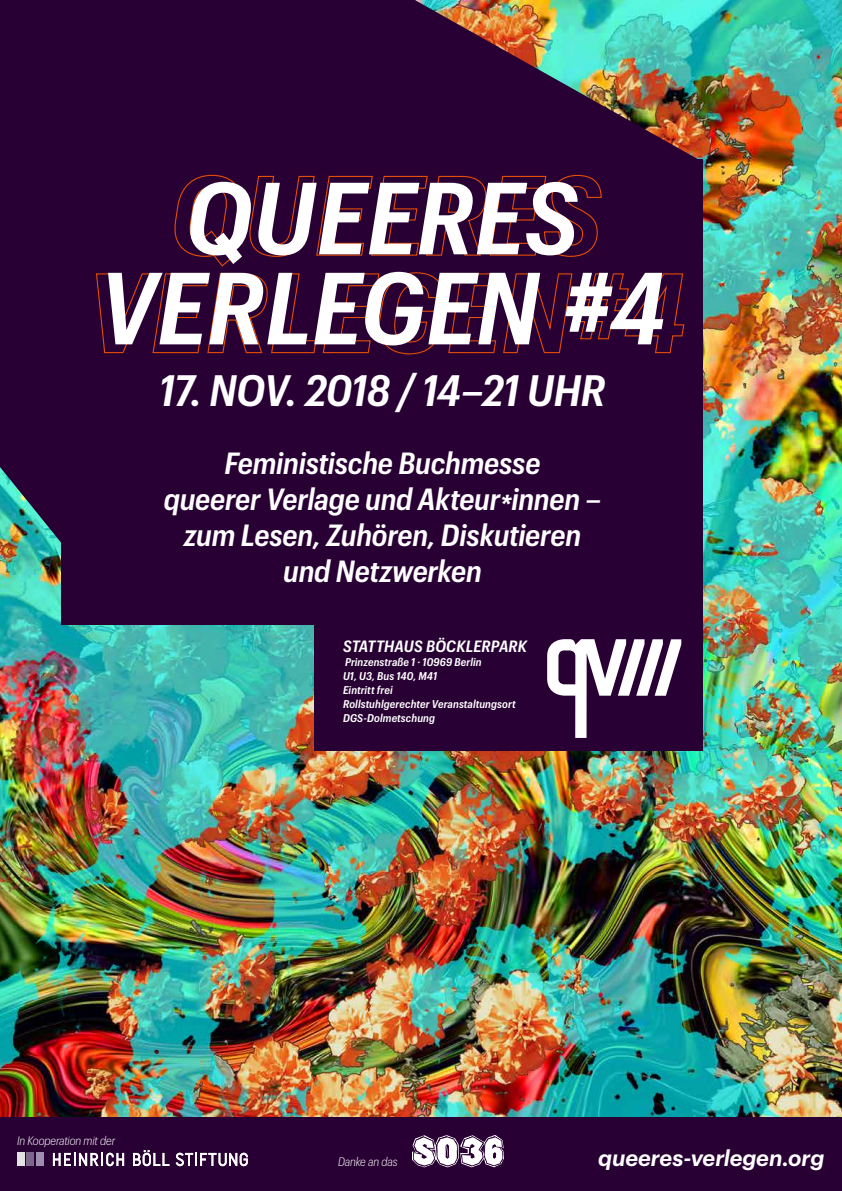
<style>
.page{position:relative;width:842px;height:1191px;background:#fff}
.page>*{position:absolute;margin:0;border:0;box-sizing:border-box;transform-origin:0 0}
.t1{font:italic 600 100px/90px "Graphik Compact";letter-spacing:-.005em;color:#fff;text-align:center}
.t2{font:italic 600 43px "Graphik Compact";letter-spacing:-.015em;color:#fff}
.t3{font:italic 600 30px/36px "Graphik Compact";letter-spacing:-.005em;color:#fff;text-align:center}
.t4{font:italic 600 22px "Graphik";letter-spacing:-.005em;color:#fff}
.t5{font:italic 600 16px "Graphik Compact";letter-spacing:.005em;color:#fff}
.t6{font:italic 300 12px "Graphik Compact";letter-spacing:-.01em;color:#fff}
.t7{font:italic 600 11px/14px "Graphik Compact";letter-spacing:.01em;color:#fff}
</style>
<div class="page">
<img style="left:0;top:0;width:842px;height:1117px">
<img style="left:0;top:0;width:697px;height:611px">
<div style="left:62px;top:159px;width:641px;height:465px;background:#290034"></div>
<div style="left:315px;top:611px;width:388px;height:139px;background:#290034"></div>
<div style="left:0;top:1117px;width:842px;height:74px;background:#290034"></div>
<svg style="left:547px;top:639px;width:134px;height:99px"></svg>
<svg style="left:412px;top:1135px;width:92px;height:32px"></svg>
<svg style="left:96px;top:174px;width:589px;height:181px"></svg>
<div style="left:36px;top:1152px;width:7px;height:14px;background:#9e8fae"></div>
<div style="left:26px;top:1152px;width:8px;height:14px;background:#7c668c"></div>
<div style="left:17px;top:1152px;width:8px;height:14px;background:#e3e3e3"></div>
<svg style="left:53px;top:1152px;width:71px;height:14px"></svg>
<svg style="left:133px;top:1150px;width:36px;height:16px"></svg>
<svg style="left:176px;top:1152px;width:72px;height:14px"></svg>
<h1 class="t1" style="left:99px;top:165px;width:568px">QUEERES<br>VERLEGEN #4</h1>
<h2 class="t2" style="left:159px;top:359px;width:448px">17. NOV. 2018 / 14–21 UHR</h2>
<h3 class="t3" style="left:164px;top:443px;width:439px">Feministische Buchmesse<br>queerer Verlage und Akteur*innen – zum Lesen, Zuhören, Diskutieren und Netzwerken</h3>
<p class="t6" style="left:17px;top:1132px;width:100px">In Kooperation mit der</p>
<h3 class="t5" style="left:343px;top:634px;width:186px">STATTHAUS BÖCKLERPARK</h3>
<p class="t7" style="left:343px;top:654px;width:174px">Prinzenstraße 1 · 10969 Berlin<br>U1, U3, Bus 140, M41<br>Eintritt frei<br>Rollstuhlgerechter Veranstaltungsort<br>DGS-Dolmetschung</p>
<p class="t6" style="left:338px;top:1153px;width:61px">Danke an das</p>
<h3 class="t4" style="left:598px;top:1141px;width:228px">queeres-verlegen.org</h3>
</div>
